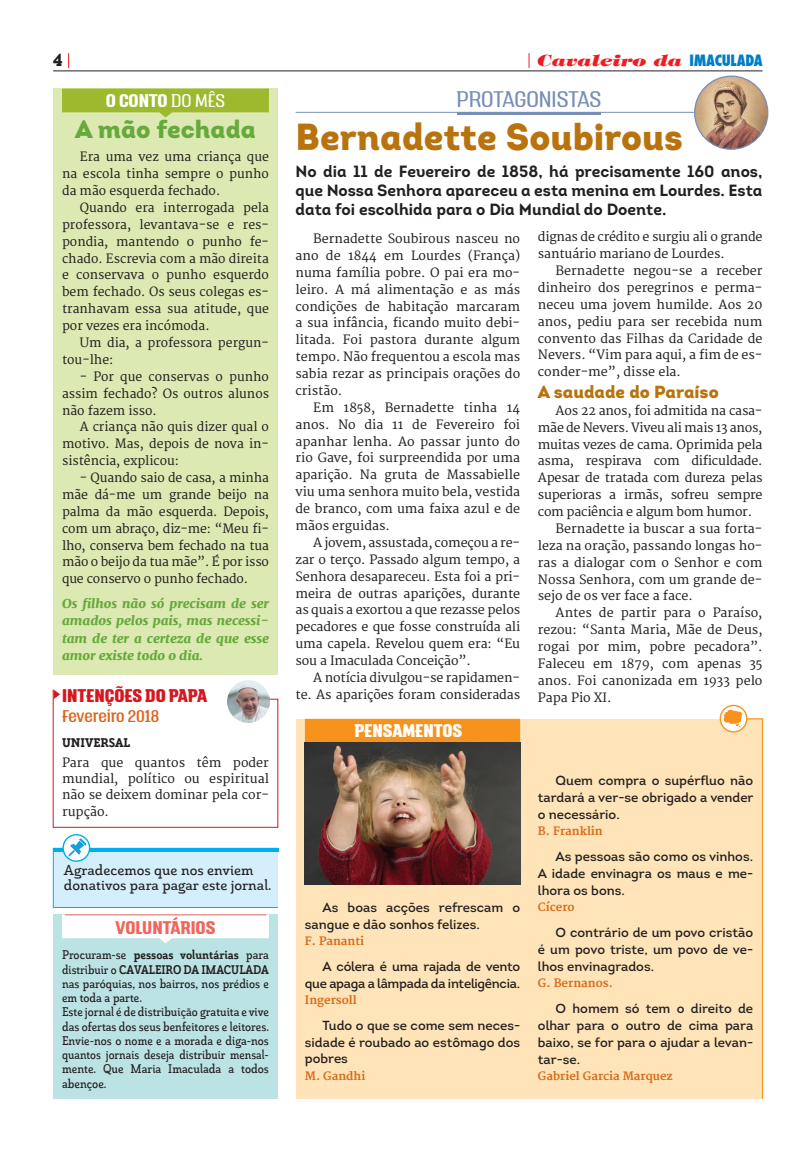
<style>
.page{position:relative;width:798px;height:1152px;background:#fff}
.page>*{position:absolute;margin:0;border:0;box-sizing:border-box;transform-origin:0 0}
.t1{font:37.5px "Intro Black Alt";color:#b8730e}
.t2{font:25px "Intro Black Alt";color:#66aa3b}
.t3{font:300 20px "Triump";color:#778eb7}
.t4{font:17.5px "Intro Black Alt";color:#b8730e}
.t5{font:17.5px "Grn D Con Bla";color:#231f20}
.t6{font:16.25px/18.8px "Intro Bold Alt";color:#231f20;text-align:justify}
.t7{font:800 16.25px "Triump";color:#d7171f}
.t8{font:700 16.25px "Triump";color:#fff}
.t9{font:800 16.25px "Triump";color:#fff}
.t10{font:700 16.25px "Triump";color:#f1655c}
.t11{font:italic 800 15.5px "Tiffany";color:#ee1d23;scale:1.25 1}
.t12{font:15px "Triump";color:#dc641c}
.t13{font:14.38px/15px "Grn D Nor Dem";color:#231f20}
.t14{font:13.12px/16.9px "Intro";color:#231f20;text-align:justify}
.t15{font:13.12px/16.9px "Intro";letter-spacing:-.02em;color:#231f20;text-align:right}
.t16{font:12.5px/16.9px "Merriweather";color:#231f20;text-align:justify}
.t17{font:12.5px/16.9px "Merriweather";letter-spacing:-.02em;color:#231f20}
.t18{font:12.5px/14.2px "Grn D Con Dem";color:#231f20}
.t19{font:italic 800 12.5px/17.5px "Merriweather";color:#66aa3b;text-align:justify;scale:1.06 1}
.t20{font:12.5px/14.2px "Grn D Con Bol";color:#231f20}
.t21{font:12.5px "Grn D Con Bla";color:#231f20}
.t22{font:700 11.25px "Merriweather";color:#d76b1a}
.s1{font-family:"Futura";font-style:normal;font-stretch:condensed;font-size:15.25px;color:#007ec5}
.s2{font-weight:300}
.s3{font-family:"Grn D Con Dem"}
</style>
<div class="page">
<div style="left:295px;top:719px;width:467px;height:379px;background:#fee4b8"></div>
<div style="left:53px;top:89px;width:225px;height:586px;background:#dce9b2"></div>
<svg style="left:62px;top:89px;width:207px;height:28px;background:#a7c042"></svg>
<hr style="left:53px;top:71px;width:709px;height:1px;background:#231f20">
<svg style="left:720px;top:705px;width:26px;height:27px"></svg>
<div style="left:719px;top:705px;width:28px;height:27px;border:1px solid #f7931d;border-radius:50%"></div>
<svg style="left:722px;top:709px;width:41px;height:390px"></svg>
<svg style="left:68px;top:53px;width:1px;height:15px"></svg>
<svg style="left:528px;top:53px;width:1px;height:15px"></svg>
<img style="left:232px;top:680px;width:33px;height:8px">
<svg style="left:52px;top:688px;width:226px;height:140px"></svg>
<div style="left:305px;top:719px;width:215px;height:23px;background:#f7931d"></div>
<svg style="left:63px;top:834px;width:27px;height:27px"></svg>
<div style="left:62px;top:834px;width:28px;height:28px;border:1px solid #00aeef;border-radius:50%"></div>
<svg style="left:52px;top:838px;width:227px;height:70px;background:#c9ebfa"></svg>
<hr style="left:295px;top:112px;width:460px;height:1px;background:#778eb7">
<hr style="left:457px;top:112px;width:143px;height:2px;background:#778eb7">
<div style="left:53px;top:914px;width:225px;height:184px;background:#bce3e4"></div>
<svg style="left:62px;top:914px;width:207px;height:29px;background:#f3f8f8"></svg>
<hr style="left:65px;top:914px;width:201px;height:1px;background:#f1655c">
<img style="left:305px;top:742px;width:215px;height:142px">
<img style="left:694px;top:76px;width:73px;height:73px;border-radius:37px">
<div style="left:693px;top:76px;width:75px;height:74px;border:1px solid #778eb7;border-radius:50%"></div>
<h3 class="t5" style="left:53px;top:49px;width:11px">4</h3>
<p class="t11" style="left:536px;top:50px;width:182px">Cavaleiro da <span class="s1">IMACULADA</span></p>
<h3 class="t8" style="left:106px;top:89px;width:121px">O CONTO <span class="s2">DO MÊS</span></h3>
<h2 class="t2" style="left:75px;top:113px;width:182px">A mão fechada</h2>
<p class="t16" style="left:62px;top:149px;width:208px;text-indent:18px">Era uma vez uma criança que na escola tinha sempre o punho da mão esquerda fechado.</p>
<p class="t16" style="left:62px;top:200px;width:208px;text-indent:18px">Quando era interrogada pela professora, levantava-se e res&shy;pondia, mantendo o punho fe&shy;chado. Escrevia com a mão direita e conservava o punho esquerdo bem fechado. Os seus colegas es&shy;tranhavam essa sua atitude, que por vezes era incómoda.</p>
<p class="t16" style="left:62px;top:335px;width:208px;text-indent:18px">Um dia, a professora pergun&shy;tou-lhe:</p>
<p class="t16" style="left:62px;top:368px;width:208px;text-indent:18px">- Por que conservas o punho assim fechado? Os outros alunos não fazem isso.</p>
<p class="t16" style="left:62px;top:419px;width:208px;text-indent:18px">A criança não quis dizer qual o motivo. Mas, depois de nova in&shy;sistência, explicou:</p>
<p class="t16" style="left:62px;top:470px;width:208px;text-indent:18px">- Quando saio de casa, a minha mãe dá-me um grande beijo na palma da mão esquerda. Depois, com um abraço, diz-me: “Meu fi&shy;lho, conserva bem fechado na tua mão o beijo da tua mãe”. É por isso que conservo o punho fechado.</p>
<p class="t19" style="left:62px;top:595px;width:197px">Os filhos não só precisam de ser amados pelos pais, mas necessi&shy;tam de ter a certeza de que esse amor existe todo o dia.</p>
<h3 class="t3" style="left:456px;top:85px;width:146px">PROTAGONISTAS</h3>
<h1 class="t1" style="left:295px;top:112px;width:389px">Bernadette Soubirous</h1>
<h3 class="t6" style="left:295px;top:162px;width:468px">No dia 11 de Fevereiro de 1858, há precisamente 160 anos, que Nossa Senhora apareceu a esta menina em Lourdes. Esta data foi escolhida para o Dia Mundial do Doente.</h3>
<p class="t17" style="left:537px;top:229px;width:226px">dignas de crédito e surgiu ali o grande santuário mariano de Lourdes.</p>
<p class="t16" style="left:537px;top:263px;width:226px;text-indent:18px">Bernadette negou-se a receber dinheiro dos peregrinos e perma&shy;neceu uma jovem humilde. Aos 20 anos, pediu para ser recebida num convento das Filhas da Caridade de Nevers. “Vim para aqui, a fim de es&shy;conder-me”, disse ela.</p>
<h3 class="t4" style="left:537px;top:380px;width:182px">A saudade do Paraíso</h3>
<p class="t17" style="left:555px;top:402px;width:208px">Aos 22 anos, foi admitida na casa-</p>
<p class="t17" style="left:537px;top:419px;width:226px">mãe de Nevers. Viveu ali mais 13 anos,</p>
<p class="t17" style="left:537px;top:436px;width:226px">muitas vezes de cama. Oprimida pela</p>
<p class="t17" style="left:537px;top:453px;width:226px">asma, respirava com dificuldade.</p>
<p class="t17" style="left:537px;top:470px;width:226px">Apesar de tratada com dureza pelas</p>
<p class="t17" style="left:537px;top:487px;width:226px">superioras a irmãs, sofreu sempre</p>
<p class="t17" style="left:537px;top:503px;width:215px">com paciência e algum bom humor.</p>
<p class="t16" style="left:555px;top:520px;width:208px">Bernadette ia buscar a sua forta-</p>
<p class="t16" style="left:537px;top:537px;width:226px">leza na oração, passando longas ho-</p>
<p class="t16" style="left:537px;top:554px;width:226px">ras a dialogar com o Senhor e com</p>
<p class="t16" style="left:537px;top:571px;width:226px">Nossa Senhora, com um grande de-</p>
<p class="t16" style="left:537px;top:588px;width:156px">sejo de os ver face a face.</p>
<p class="t16" style="left:555px;top:605px;width:208px">Antes de partir para o Paraíso,</p>
<p class="t16" style="left:537px;top:622px;width:226px">rezou: “Santa Maria, Mãe de Deus,</p>
<p class="t16" style="left:537px;top:638px;width:226px">rogai por mim, pobre pecadora”.</p>
<p class="t16" style="left:537px;top:655px;width:226px">Faleceu em 1879, com apenas 35</p>
<p class="t16" style="left:537px;top:672px;width:226px">anos. Foi canonizada em 1933 pelo</p>
<p class="t16" style="left:295px;top:231px;width:226px;text-indent:18px">Bernadette Soubirous nasceu no ano de 1844 em Lourdes (França) numa família pobre. O pai era mo&shy;leiro. A má alimentação e as más condições de habitação marcaram a sua infância, ficando muito debi&shy;litada. Foi pastora durante algum tempo. Não frequentou a escola mas sabia rezar as principais orações do cristão.</p>
<p class="t16" style="left:295px;top:399px;width:226px;text-indent:18px">Em 1858, Bernadette tinha 14 anos. No dia 11 de Fevereiro foi apanhar lenha. Ao passar junto do rio Gave, foi surpreendida por uma aparição. Na gruta de Massabielle viu uma senhora muito bela, vestida de branco, com uma faixa azul e de mãos erguidas.</p>
<p class="t16" style="left:295px;top:534px;width:226px;text-indent:18px">A jovem, assustada, começou a re&shy;zar o terço. Passado algum tempo, a Senhora desapareceu. Esta foi a pri&shy;meira de outras aparições, durante as quais a exortou a que rezasse pelos pecadores e que fosse construída ali uma capela. Revelou quem era: “Eu sou a Imaculada Conceição”.</p>
<p class="t16" style="left:295px;top:669px;width:226px;text-align:right">A notícia divulgou-se rapidamen&shy;te. As aparições foram consideradas</p>
<h3 class="t7" style="left:62px;top:684px;width:147px">INTENÇÕES DO PAPA</h3>
<p class="t16" style="left:537px;top:689px;width:75px">Papa Pio XI.</p>
<p class="t12" style="left:62px;top:706px;width:99px">Fevereiro 2018</p>
<p class="t21" style="left:62px;top:735px;width:18px">UNIVERSAL</p>
<p class="t16" style="left:62px;top:755px;width:208px;line-height:16.2px">Para que quantos têm poder mundial, político ou espiritual não se deixem dominar pela cor&shy;rupção.</p>
<h3 class="t9" style="left:354px;top:719px;width:109px">PENSAMENTOS</h3>
<p class="t14" style="left:537px;top:772px;width:217px;text-indent:18px">Quem compra o supérfluo não tardará a ver-se obrigado a vender o necessário.</p>
<p class="t22" style="left:537px;top:824px;width:66px">B. Franklin</p>
<p class="t14" style="left:537px;top:847px;width:217px;text-indent:18px">As pessoas são como os vinhos.<br>A idade envinagra os maus e me&shy;lhora os bons.</p>
<p class="t22" style="left:537px;top:901px;width:38px">Cícero</p>
<p class="t14" style="left:537px;top:924px;width:217px;text-indent:18px">O contrário de um povo cristão é um povo triste, um povo de ve&shy;lhos envinagrados.</p>
<p class="t22" style="left:537px;top:976px;width:76px">G. Bernanos.</p>
<p class="t14" style="left:537px;top:1000px;width:217px;text-indent:18px">O homem só tem o direito de olhar para o outro de cima para baixo, se for para o ajudar a levan&shy;tar-se.</p>
<p class="t22" style="left:537px;top:1069px;width:136px">Gabriel Garcia Marquez</p>
<p class="t13" style="left:64px;top:863px;width:209px">Agradecemos que nos enviem donativos para pagar este jornal.</p>
<p class="t14" style="left:305px;top:899px;width:217px;text-indent:18px">As boas acções refrescam o sangue e dão sonhos felizes.</p>
<p class="t22" style="left:305px;top:934px;width:61px">F. Pananti</p>
<p class="t15" style="left:305px;top:957px;width:217px">A cólera é uma rajada de vento que apaga a lâmpada da inteligência.</p>
<p class="t22" style="left:305px;top:993px;width:53px">Ingersoll</p>
<p class="t14" style="left:305px;top:1016px;width:217px;text-indent:18px">Tudo o que se come sem neces&shy;sidade é roubado ao estômago dos pobres</p>
<p class="t22" style="left:305px;top:1069px;width:62px">M. Gandhi</p>
<h3 class="t10" style="left:115px;top:915px;width:101px">VOLUNTÁRIOS</h3>
<p class="t20" style="left:62px;top:948px;width:208px"><span class="s3">Procuram-se</span> pessoas voluntárias <span class="s3">para distribuir o</span> CAVALEIRO DA IMACULADA</p>
<p class="t18" style="left:62px;top:977px;width:208px">nas paróquias, nos bairros, nos prédios e em toda a parte.<br>Este jornal é de distribuição gratuita e vive das ofertas dos seus benfeitores e leitores.<br>Envie-nos o nome e a morada e diga-nos quantos jornais deseja distribuir mensal&shy;mente. Que Maria Imaculada a todos abençoe.</p>
</div>
